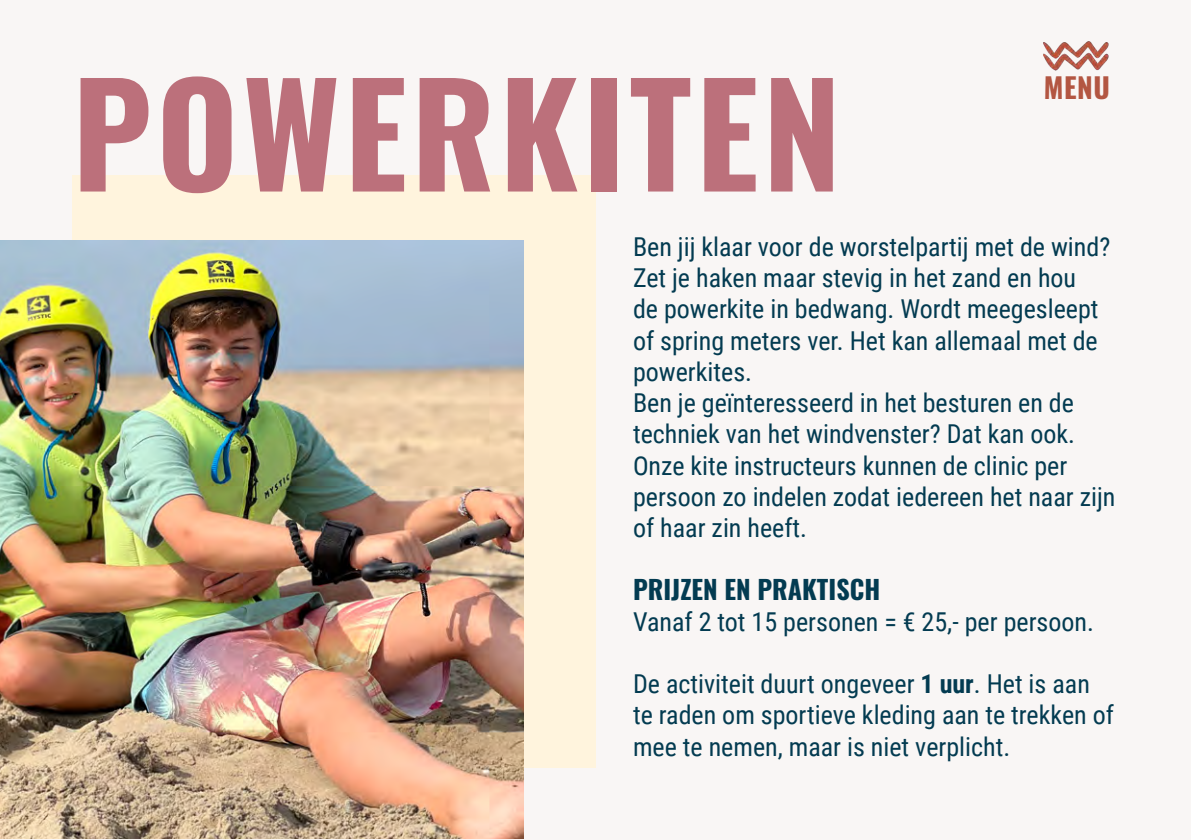
<style>
.page{position:relative;width:1191px;height:840px;background:#fff}
.page>*{position:absolute;margin:0;border:0;box-sizing:border-box;transform-origin:0 0}
.t1{font:700 140px "Oswald";letter-spacing:.03em;color:#bc707b}
.t2{font:700 28px "Oswald";color:#b35642}
.t3{font:26px/31.2px "Roboto Condensed";color:#033b51}
.t4{font:700 26px "Oswald";color:#033b51}
.s1{font-weight:700}
</style>
<div class="page">
<div style="left:0;top:0;width:1191px;height:839px;background:#f9f6f5"></div>
<div style="left:72px;top:176px;width:523px;height:591px;background:#fff4dd"></div>
<img style="left:1043px;top:41px;width:66px;height:30px">
<img style="left:0;top:240px;width:523px;height:598px">
<h1 class="t1" style="left:72px;top:61px;width:770px">POWERKITEN</h1>
<p class="t2" style="left:1044px;top:73px;width:68px">MENU</p>
<p class="t3" style="left:633px;top:230px;width:484px">Ben jij klaar voor de worstelpartij met de wind?<br>Zet je haken maar stevig in het zand en hou<br>de powerkite in bedwang. Wordt meegesleept of spring meters ver. Het kan allemaal met de powerkites.<br>Ben je geïnteresseerd in het besturen en de techniek van het windvenster? Dat kan ook.<br>Onze kite instructeurs kunnen de clinic per persoon zo indelen zodat iedereen het naar zijn of haar zin heeft.</p>
<p class="t4" style="left:633px;top:575px;width:249px">PRIJZEN EN PRAKTISCH</p>
<p class="t3" style="left:633px;top:604px;width:462px">Vanaf 2 tot 15 personen = € 25,- per persoon.</p>
<p class="t3" style="left:633px;top:667px;width:482px">De activiteit duurt ongeveer <span class="s1">1 uur</span>. Het is aan te raden om sportieve kleding aan te trekken of mee te nemen, maar is niet verplicht.</p>
</div>
